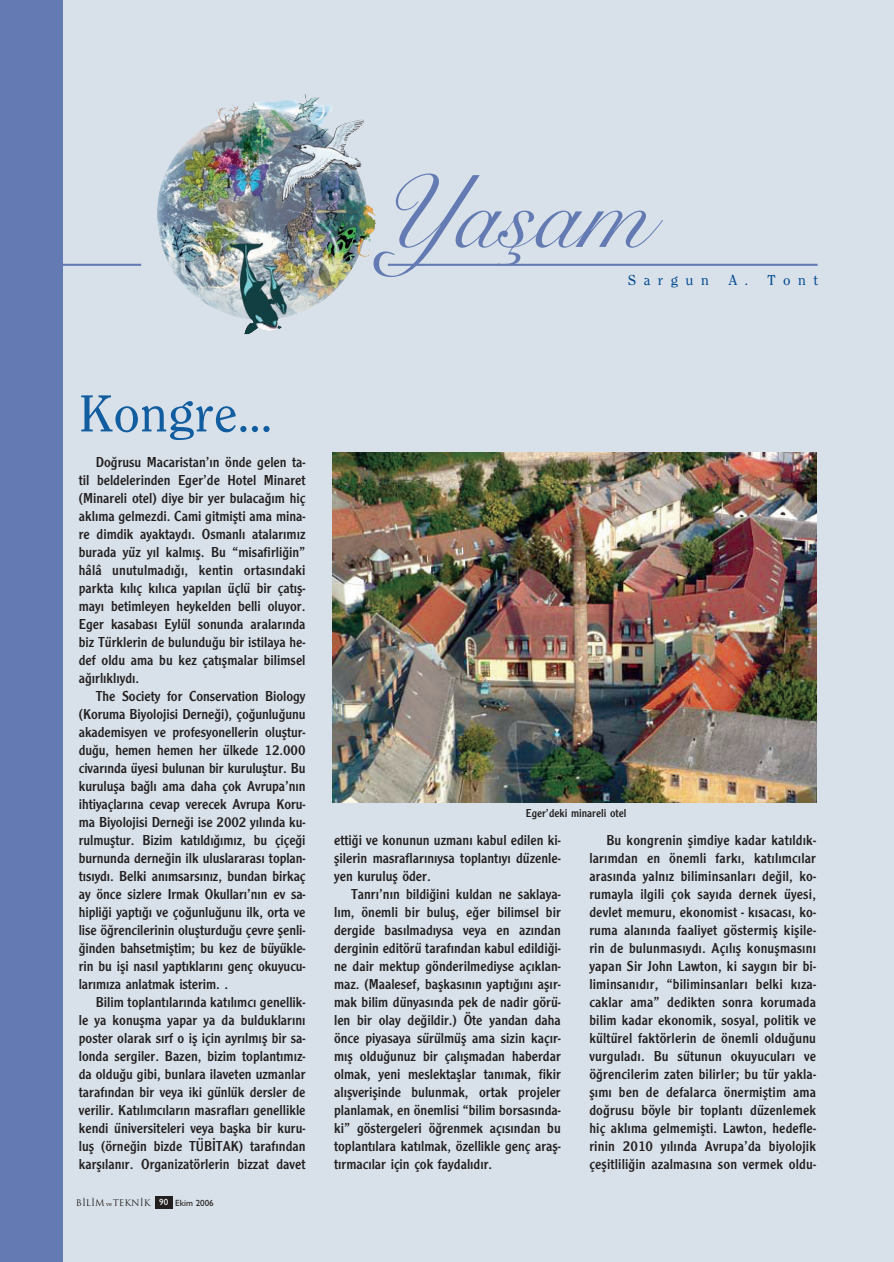
<style>
.page{position:relative;width:894px;height:1262px;background:#fff}
.page>*{position:absolute;margin:0;border:0;box-sizing:border-box;transform-origin:0 0}
.t1{font:103.2px "Snell Roundhand";color:#637bb2}
.t2{font:500 54px "Clearface";color:#115da0}
.t3{font:15px/18px "Clearface Gothic";color:#231f20;text-align:justify}
.t4{font:500 15px "Clearface";letter-spacing:.5em;color:#014990}
.t5{font:12px "Clearface Gothic";color:#231f20}
.t6{font:9px "Trajan Plain";color:#231f20}
.s1{font-family:"Bookman Old Style";font-size:6px}
.s2{font-family:"Gill Sans";font-weight:500;color:#fff}
.s3{font-family:"Gill Sans";font-weight:500}
</style>
<div class="page">
<img style="left:0;top:0;width:893px;height:1262px">
<h1 class="t1" style="left:375px;top:172px;width:276px">Yaflam</h1>
<p class="t4" style="left:628px;top:274px;width:82px">Sargun</p>
<p class="t4" style="left:728px;top:274px;width:91px">A. Tont</p>
<h2 class="t2" style="left:79px;top:393px;width:195px">Kongre...</h2>
<p class="t3" style="left:79px;top:454px;width:228px;text-indent:17px">Do¤rusu Macaristan’›n önde gelen ta&shy;til beldelerinden Eger’de Hotel Minaret (Minareli otel) diye bir yer bulaca¤›m hiç akl›ma gelmezdi. Cami gitmiflti ama mina&shy;re dimdik ayaktayd›. Osmanl› atalar›m›z burada yüz y›l kalm›fl. Bu “misafirli¤in” hâlâ unutulmad›¤›, kentin ortas›ndaki parkta k›l›ç k›l›ca yap›lan üçlü bir çat›fl&shy;may› betimleyen heykelden belli oluyor.<br>Eger kasabas› Eylül sonunda aralar›nda biz Türklerin de bulundu¤u bir istilaya he&shy;def oldu ama bu kez çat›flmalar bilimsel a¤›rl›kl›yd›.</p>
<p class="t3" style="left:79px;top:688px;width:228px;text-indent:17px">The Society for Conservation Biology (Koruma Biyolojisi Derne¤i), ço¤unlu¤unu akademisyen ve profesyonellerin olufltur&shy;du¤u, hemen hemen her ülkede 12.000 civar›nda üyesi bulunan bir kurulufltur. Bu kurulufla ba¤l› ama daha çok Avrupa’n›n ihtiyaçlar›na cevap verecek Avrupa Koru&shy;ma Biyolojisi Derne¤i ise 2002 y›l›nda ku&shy;rulmufltur. Bizim kat›ld›¤›m›z, bu çiçe¤i burnunda derne¤in ilk uluslararas› toplan&shy;t›s›yd›. Belki an›msars›n›z, bundan birkaç ay önce sizlere Irmak Okullar›’n›n ev sa&shy;hipli¤i yapt›¤› ve ço¤unlu¤unu ilk, orta ve lise ö¤rencilerinin oluflturdu¤u çevre flenli-¤inden bahsetmifltim; bu kez de büyükle&shy;rin bu ifli nas›l yapt›klar›n› genç okuyucu&shy;lar›m›za anlatmak isterim. .</p>
<p class="t3" style="left:79px;top:994px;width:228px;text-indent:17px">Bilim toplant›lar›nda kat›l›mc› genellik&shy;le ya konuflma yapar ya da bulduklar›n› poster olarak s›rf o ifl için ayr›lm›fl bir sa&shy;londa sergiler. Bazen, bizim toplant›m›z&shy;da oldu¤u gibi, bunlara ilaveten uzmanlar taraf›ndan bir veya iki günlük dersler de verilir. Kat›l›mc›lar›n masraflar› genellikle kendi üniversiteleri veya baflka bir kuru&shy;lufl (örne¤in bizde TÜB‹TAK) taraf›ndan karfl›lan›r. Organizatörlerin bizzat davet</p>
<p class="t6" style="left:76px;top:1198px;width:139px">B‹L‹M <span class="s1">ve</span>TEKN‹K <span class="s2">90</span> <span class="s3">Ekim 2006</span></p>
<p class="t5" style="left:526px;top:809px;width:102px">Eger’deki minareli otel</p>
<p class="t3" style="left:334px;top:832px;width:228px">etti¤i ve konunun uzman› kabul edilen ki&shy;flilerin masraflar›n›ysa toplant›y› düzenle&shy;yen kurulufl öder.</p>
<p class="t3" style="left:334px;top:886px;width:228px;text-indent:17px">Tanr›’n›n bildi¤ini kuldan ne saklaya&shy;l›m, önemli bir bulufl, e¤er bilimsel bir dergide bas›lmad›ysa veya en az›ndan derginin editörü taraf›ndan kabul edildi¤i&shy;ne dair mektup gönderilmediyse aç›klan&shy;maz. (Maalesef, baflkas›n›n yapt›¤›n› afl›r&shy;mak bilim dünyas›nda pek de nadir görü&shy;len bir olay de¤ildir.) Öte yandan daha önce piyasaya sürülmüfl ama sizin kaç›r&shy;m›fl oldu¤unuz bir çal›flmadan haberdar olmak, yeni meslektafllar tan›mak, fikir al›flveriflinde bulunmak, ortak projeler planlamak, en önemlisi “bilim borsas›nda&shy;ki” göstergeleri ö¤renmek aç›s›ndan bu toplant›lara kat›lmak, özellikle genç arafl&shy;t›rmac›lar için çok faydal›d›r.</p>
<p class="t3" style="left:589px;top:832px;width:228px;text-indent:17px">Bu kongrenin flimdiye kadar kat›ld›k&shy;lar›mdan en önemli fark›, kat›l›mc›lar aras›nda yaln›z biliminsanlar› de¤il, ko&shy;rumayla ilgili çok say›da dernek üyesi, devlet memuru, ekonomist - k›sacas›, ko&shy;ruma alan›nda faaliyet göstermifl kiflile&shy;rin de bulunmas›yd›. Aç›l›fl konuflmas›n› yapan Sir John Lawton, ki sayg›n bir bi&shy;liminsan›d›r, “biliminsanlar› belki k›za&shy;caklar ama” dedikten sonra korumada bilim kadar ekonomik, sosyal, politik ve kültürel faktörlerin de önemli oldu¤unu vurgulad›. Bu sütunun okuyucular› ve ö¤rencilerim zaten bilirler; bu tür yakla&shy;fl›m› ben de defalarca önermifltim ama do¤rusu böyle bir toplant› düzenlemek hiç akl›ma gelmemiflti. Lawton, hedefle&shy;rinin 2010 y›l›nda Avrupa’da biyolojik çeflitlili¤in azalmas›na son vermek oldu-</p>
</div>
